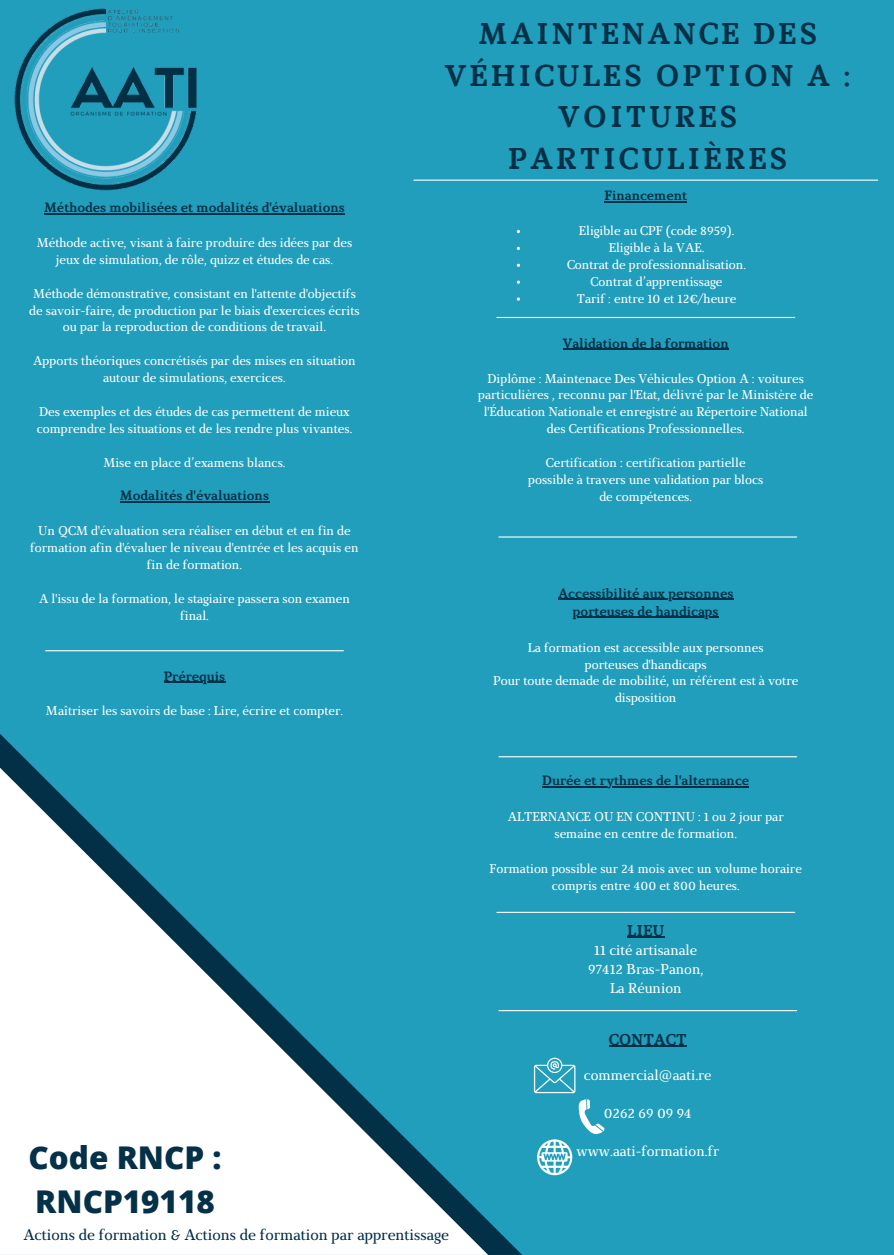
<style>
.page{position:relative;width:894px;height:1255px;background:#fff}
.page>*{position:absolute;margin:0;border:0;box-sizing:border-box;transform-origin:0 0}
.t1{font:800 31.35px/43.8px "Open Sans";color:#043148}
.t2{font:700 30px/41.7px "Marta";letter-spacing:.1em;color:#023047;text-align:center}
.t3{font:700 15.6px "Marta";color:#023047}
.t4{font:15.15px "Marta";color:#023047}
.t5{font:14.1px/19.2px "Marta";color:#fff;text-align:center}
.t6{font:700 13.35px "Marta";color:#023047}
.t7{font:12.6px/17px "Marta";color:#fff;text-align:center}
</style>
<div class="page">
<div style="left:0;top:0;width:893px;height:1254px;background:#219ebc"></div>
<hr style="left:414px;top:179px;width:463px;height:2px;background:#fff">
<svg style="left:0;top:734px;width:522px;height:520px"></svg>
<svg style="left:0;top:767px;width:488px;height:487px"></svg>
<img style="left:14px;top:8px;width:183px;height:183px">
<hr style="left:44px;top:213px;width:218px;height:1px;background:#023047">
<hr style="left:262px;top:213px;width:83px;height:1px;background:#023047">
<hr style="left:120px;top:501px;width:149px;height:1px;background:#023047">
<hr style="left:46px;top:650px;width:297px;height:1px;background:#fff">
<hr style="left:496px;top:317px;width:298px;height:1px;background:#fff">
<hr style="left:498px;top:536px;width:298px;height:1px;background:#fff">
<hr style="left:498px;top:756px;width:298px;height:1px;background:#fff">
<hr style="left:608px;top:1045px;width:78px;height:1px;background:#023047">
<svg style="left:578px;top:1099px;width:26px;height:35px"></svg>
<svg style="left:533px;top:1057px;width:42px;height:36px"></svg>
<svg style="left:537px;top:1139px;width:35px;height:36px"></svg>
<hr style="left:562px;top:349px;width:166px;height:1px;background:#023047">
<hr style="left:164px;top:681px;width:61px;height:1px;background:#023047">
<hr style="left:496px;top:911px;width:298px;height:1px;background:#fff">
<hr style="left:498px;top:1010px;width:298px;height:1px;background:#fff">
<hr style="left:627px;top:936px;width:37px;height:1px;background:#023047">
<hr style="left:604px;top:201px;width:83px;height:1px;background:#023047">
<svg style="left:516px;top:280px;width:4px;height:4px"></svg>
<svg style="left:516px;top:297px;width:4px;height:4px"></svg>
<hr style="left:558px;top:599px;width:175px;height:1px;background:#023047">
<hr style="left:572px;top:616px;width:146px;height:2px;background:#023047">
<hr style="left:542px;top:786px;width:132px;height:1px;background:#023047">
<hr style="left:674px;top:786px;width:75px;height:1px;background:#023047">
<p class="t6" style="left:44px;top:202px;width:302px">Méthodes mobilisées et modalités d'évaluations</p>
<p class="t7" style="left:37px;top:235px;width:317px">Méthode active, visant à faire produire des idées par des</p>
<p class="t7" style="left:56px;top:252px;width:278px">jeux de simulation, de rôle, quizz et études de cas.</p>
<p class="t7" style="left:33px;top:286px;width:324px">Méthode démonstrative, consistant en l'attente d'objectifs</p>
<p class="t7" style="left:29px;top:303px;width:332px">de savoir-faire, de production par le biais d'exercices écrits</p>
<p class="t7" style="left:63px;top:320px;width:264px">ou par la reproduction de conditions de travail.</p>
<p class="t7" style="left:33px;top:353px;width:324px">Apports théoriques concrétisés par des mises en situation</p>
<p class="t7" style="left:103px;top:370px;width:184px">autour de simulations, exercices.</p>
<p class="t7" style="left:39px;top:404px;width:312px">Des exemples et des études de cas permettent de mieux</p>
<h5 class="t7" style="left:37px;top:421px;width:317px">comprendre les situations et de les rendre plus vivantes.</h5>
<p class="t7" style="left:103px;top:455px;width:184px">Mise en place d’examens blancs.</p>
<p class="t6" style="left:120px;top:490px;width:151px">Modalités d'évaluations</p>
<p class="t7" style="left:38px;top:523px;width:314px">Un QCM d'évaluation sera réaliser en début et en fin de</p>
<p class="t7" style="left:30px;top:540px;width:330px">formation afin d'évaluer le niveau d'entrée et les acquis en</p>
<p class="t7" style="left:147px;top:557px;width:97px">fin de formation.</p>
<h5 class="t7" style="left:39px;top:591px;width:312px">A l'issu de la formation, le stagiaire passera son examen</h5>
<p class="t7" style="left:180px;top:608px;width:30px">final.</p>
<p class="t6" style="left:164px;top:670px;width:63px">Prérequis</p>
<p class="t7" style="left:46px;top:703px;width:298px">Maîtriser les savoirs de base : Lire, écrire et compter.</p>
<p class="t2" style="left:445px;top:15px;width:407px">MAINTENANCE DES<br>VÉHICULES OPTION A :<br>VOITURES<br>PARTICULIÈRES</p>
<p class="t6" style="left:604px;top:190px;width:84px">Financement</p>
<p class="t7" style="left:578px;top:223px;width:157px">Eligible au CPF (code 8959).</p>
<h2 class="t7" style="left:608px;top:240px;width:97px">Eligible à la VAE.</h2>
<p class="t7" style="left:567px;top:257px;width:180px">Contrat de professionnalisation.</p>
<h5 class="t7" style="left:590px;top:274px;width:133px">Contrat d’apprentissage</h5>
<p class="t7" style="left:576px;top:291px;width:161px">Tarif : entre 10 et 12€/heure</p>
<p class="t6" style="left:562px;top:338px;width:167px">Validation de la formation</p>
<p class="t7" style="left:478px;top:371px;width:336px">Diplôme : Maintenace Des Véhicules Option A : voitures particulières , reconnu par l'Etat, délivré par le Ministère de l'Éducation Nationale et enregistré au Répertoire National</p>
<p class="t7" style="left:546px;top:421px;width:199px">des Certifications Professionnelles.</p>
<h5 class="t7" style="left:546px;top:455px;width:201px">Certification : certification partielle</h5>
<p class="t7" style="left:528px;top:472px;width:237px">possible à travers une validation par blocs</p>
<p class="t7" style="left:599px;top:489px;width:94px">de compétences.</p>
<p class="t6" style="left:558px;top:587px;width:177px">Accessibilité aux personnes</p>
<p class="t6" style="left:572px;top:605px;width:147px">porteuses de handicaps</p>
<p class="t7" style="left:527px;top:640px;width:237px">La formation est accessible aux personnes</p>
<h4 class="t7" style="left:584px;top:657px;width:123px">porteuses d'handicaps</h4>
<p class="t7" style="left:493px;top:673px;width:306px">Pour toute demade de mobilité, un référent est à votre disposition</p>
<h3 class="t6" style="left:542px;top:775px;width:208px">Durée et rythmes de l'alternance</h3>
<h4 class="t7" style="left:507px;top:809px;width:277px">ALTERNANCE OU EN CONTINU : 1 ou 2 jour par</h4>
<h4 class="t7" style="left:554px;top:826px;width:184px">semaine en centre de formation.</h4>
<p class="t7" style="left:489px;top:861px;width:313px">Formation possible sur 24 mois avec un volume horaire compris entre 400 et 800 heures.</p>
<h5 class="t3" style="left:627px;top:923px;width:39px">LIEU</h5>
<h5 class="t5" style="left:588px;top:941px;width:117px">11 cité artisanale<br>97412 Bras-Panon,</h5>
<p class="t5" style="left:610px;top:979px;width:73px">La Réunion</p>
<p class="t1" style="left:29px;top:1134px;width:194px">Code RNCP :<br>RNCP19118</p>
<h5 class="t4" style="left:23px;top:1228px;width:427px">Actions de formation &amp; Actions de formation par apprentissage</h5>
<h1 class="t3" style="left:608px;top:1032px;width:79px">CONTACT</h1>
<h5 class="t5" style="left:583px;top:1067px;width:129px">commercial@aati.re</h5>
<p class="t5" style="left:603px;top:1105px;width:90px">0262 69 09 94</p>
<p class="t5" style="left:576px;top:1143px;width:144px">www.aati-formation.fr</p>
</div>
